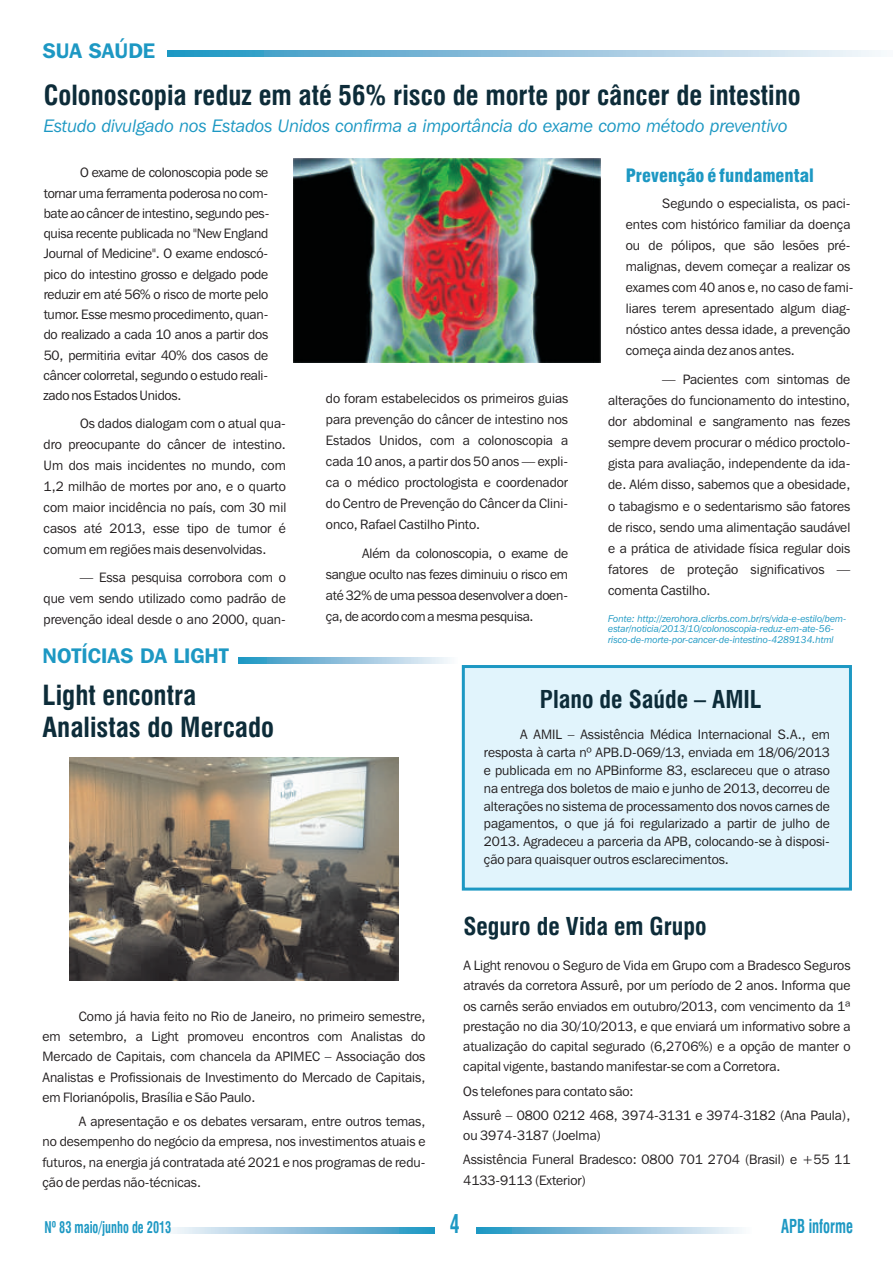
<style>
.page{position:relative;width:893px;height:1263px;background:#fff}
.page>*{position:absolute;margin:0;border:0;box-sizing:border-box;transform-origin:0 0}
.t1{font:700 condensed 27px/32.4px "Swiss 721 BT";color:#0d2c39}
.t2{font:700 condensed 25.5px "Swiss 721 BT";color:#1d98c3;scale:.78 1}
.t3{font:700 condensed 24px "Swiss 721 BT";color:#0d2c39}
.t4{font:700 21px "Franklin Gothic IT Cby BT";color:#1d98c3}
.t5{font:700 condensed 18.75px "Swiss 721 BT";color:#1d98c3;scale:.78 1}
.t6{font:italic 18px "Franklin Gothic IT Cby BT";color:#1d98c3}
.t7{font:900 condensed 18px "Swiss 721 BT";color:#1d98c3}
.t8{font:700 condensed 15.75px "Swiss 721 BT";color:#1d98c3;scale:.78 1}
.t9{font:13.5px/20.2px "Franklin Gothic IT Cby BT";color:#231f20;text-align:justify}
.t10{font:italic 9.75px/10.5px "Franklin Gothic IT Cby BT";color:#1d98c3}
</style>
<div class="page">
<svg style="left:476px;top:1227px;width:266px;height:6px;background:#8dc2dc"></svg>
<svg style="left:169px;top:1227px;width:265px;height:6px;background:#8ec3dd"></svg>
<img style="left:294px;top:159px;width:306px;height:203px">
<svg style="left:168px;top:51px;width:713px;height:6px;background:#8ec2dd"></svg>
<div style="left:461px;top:665px;width:391px;height:226px;background:#e1f4fc"></div>
<svg style="left:238px;top:658px;width:212px;height:5px"></svg>
<img style="left:69px;top:758px;width:330px;height:222px">
<h3 class="t4" style="left:43px;top:42px;width:114px">SUA SAÚDE</h3>
<h1 class="t1" style="left:44px;top:82px;width:758px">Colonoscopia reduz em até 56% risco de morte por câncer de intestino</h1>
<h3 class="t6" style="left:44px;top:118px;width:745px">Estudo divulgado nos Estados Unidos confirma a importância do exame como método preventivo</h3>
<p class="t9" style="left:44px;top:164px;width:226px;text-align:right">O exame de colonoscopia pode se<br>tornar uma ferramenta poderosa no com-</p>
<p class="t9" style="left:44px;top:204px;width:227px">bate ao câncer de intestino, segundo pes-</p>
<p class="t9" style="left:44px;top:225px;width:226px">quisa recente publicada no "New England</p>
<p class="t9" style="left:44px;top:245px;width:226px">Journal of Medicine". O exame endoscó-</p>
<p class="t9" style="left:44px;top:265px;width:226px">pico do intestino grosso e delgado pode</p>
<p class="t9" style="left:44px;top:285px;width:226px">reduzir em até 56% o risco de morte pelo</p>
<p class="t9" style="left:44px;top:305px;width:226px">tumor. Esse mesmo procedimento, quan-</p>
<p class="t9" style="left:44px;top:326px;width:226px">do realizado a cada 10 anos a partir dos</p>
<p class="t9" style="left:44px;top:346px;width:226px">50, permitiria evitar 40% dos casos de câncer colorretal, segundo o estudo reali-</p>
<h3 class="t7" style="left:626px;top:168px;width:190px">Prevenção é fundamental</h3>
<p class="t9" style="left:662px;top:194px;width:190px">Segundo o especialista, os paci-</p>
<p class="t9" style="left:626px;top:215px;width:226px">entes com histórico familiar da doença</p>
<p class="t9" style="left:626px;top:236px;width:226px">ou de pólipos, que são lesões pré-</p>
<p class="t9" style="left:626px;top:257px;width:226px">malignas, devem começar a realizar os</p>
<p class="t9" style="left:626px;top:278px;width:229px">exames com 40 anos e, no caso de fami-</p>
<p class="t9" style="left:626px;top:299px;width:226px">liares terem apresentado algum diag-</p>
<p class="t9" style="left:626px;top:320px;width:226px">nóstico antes dessa idade, a prevenção</p>
<p class="t9" style="left:626px;top:341px;width:171px">começa ainda dez anos antes.</p>
<p class="t9" style="left:662px;top:371px;width:190px">— Pacientes com sintomas de</p>
<p class="t9" style="left:44px;top:386px;width:139px">zado nos Estados Unidos.</p>
<p class="t9" style="left:326px;top:389px;width:244px">do foram estabelecidos os primeiros guias</p>
<p class="t9" style="left:608px;top:392px;width:244px">alterações do funcionamento do intestino,</p>
<p class="t9" style="left:80px;top:414px;width:207px">Os dados dialogam com o atual qua-</p>
<p class="t9" style="left:326px;top:410px;width:244px">para prevenção do câncer de intestino nos</p>
<p class="t9" style="left:608px;top:413px;width:244px">dor abdominal e sangramento nas fezes</p>
<p class="t9" style="left:44px;top:435px;width:244px">dro preocupante do câncer de intestino.</p>
<p class="t9" style="left:326px;top:431px;width:244px">Estados Unidos, com a colonoscopia a</p>
<p class="t9" style="left:608px;top:434px;width:244px">sempre devem procurar o médico proctolo-</p>
<p class="t9" style="left:44px;top:456px;width:244px">Um dos mais incidentes no mundo, com</p>
<p class="t9" style="left:326px;top:452px;width:244px">cada 10 anos, a partir dos 50 anos — expli-</p>
<p class="t9" style="left:608px;top:455px;width:244px">gista para avaliação, independente da ida-</p>
<p class="t9" style="left:44px;top:477px;width:244px">1,2 milhão de mortes por ano, e o quarto</p>
<p class="t9" style="left:326px;top:473px;width:244px">ca o médico proctologista e coordenador</p>
<p class="t9" style="left:608px;top:476px;width:244px">de. Além disso, sabemos que a obesidade,</p>
<p class="t9" style="left:44px;top:498px;width:244px">com maior incidência no país, com 30 mil</p>
<p class="t9" style="left:326px;top:494px;width:244px">do Centro de Prevenção do Câncer da Clini-</p>
<p class="t9" style="left:608px;top:497px;width:244px">o tabagismo e o sedentarismo são fatores</p>
<p class="t9" style="left:44px;top:519px;width:244px">casos até 2013, esse tipo de tumor é</p>
<p class="t9" style="left:326px;top:515px;width:156px">onco, Rafael Castilho Pinto.</p>
<p class="t9" style="left:608px;top:518px;width:244px">de risco, sendo uma alimentação saudável</p>
<p class="t9" style="left:44px;top:540px;width:224px">comum em regiões mais desenvolvidas.</p>
<p class="t9" style="left:608px;top:539px;width:244px">e a prática de atividade física regular dois</p>
<p class="t9" style="left:326px;top:544px;width:244px;line-height:21px;text-align:right">Além da colonoscopia, o exame de sangue oculto nas fezes diminuiu o risco em</p>
<p class="t9" style="left:608px;top:560px;width:244px">fatores de proteção significativos —</p>
<p class="t9" style="left:80px;top:568px;width:207px">— Essa pesquisa corrobora com o</p>
<p class="t9" style="left:608px;top:581px;width:104px">comenta Castilho.</p>
<p class="t9" style="left:44px;top:589px;width:244px">que vem sendo utilizado como padrão de</p>
<p class="t9" style="left:326px;top:586px;width:244px">até 32% de uma pessoa desenvolver a doen-</p>
<p class="t9" style="left:44px;top:610px;width:244px">prevenção ideal desde o ano 2000, quan-</p>
<p class="t9" style="left:326px;top:608px;width:209px">ça, de acordo com a mesma pesquisa.</p>
<p class="t10" style="left:608px;top:614px;width:240px">Fonte: http://zerohora.clicrbs.com.br/rs/vida-e-estilo/bem&shy;estar/noticia/2013/10/colonoscopia-reduz-em-ate-56- risco-de-morte-por-cancer-de-intestino-4289134.html</p>
<h3 class="t4" style="left:43px;top:647px;width:188px">NOTÍCIAS DA LIGHT</h3>
<h1 class="t1" style="left:43px;top:681px;width:233px">Light encontra<br>Analistas do Mercado</h1>
<h3 class="t3" style="left:540px;top:690px;width:223px">Plano de Saúde – AMIL</h3>
<p class="t9" style="left:484px;top:727px;width:348px;line-height:17.9px;text-indent:36px">A AMIL – Assistência Médica Internacional S.A., em resposta à carta nº APB.D-069/13, enviada em 18/06/2013 e publicada em no APBinforme 83, esclareceu que o atraso na entrega dos boletos de maio e junho de 2013, decorreu de alterações no sistema de processamento dos novos carnes de pagamentos, o que já foi regularizado a partir de julho de 2013. Agradeceu a parceria da APB, colocando-se à disposi&shy;ção para quaisquer outros esclarecimentos.</p>
<p class="t9" style="left:43px;top:1007px;width:384px;text-indent:36px">Como já havia feito no Rio de Janeiro, no primeiro semestre, em setembro, a Light promoveu encontros com Analistas do Mercado de Capitais, com chancela da APIMEC – Associação dos Analistas e Profissionais de Investimento do Mercado de Capitais, em Florianópolis, Brasília e São Paulo.</p>
<p class="t9" style="left:43px;top:1112px;width:384px;text-indent:36px">A apresentação e os debates versaram, entre outros temas, no desempenho do negócio da empresa, nos investimentos atuais e futuros, na energia já contratada até 2021 e nos programas de redu&shy;ção de perdas não-técnicas.</p>
<h3 class="t3" style="left:463px;top:916px;width:245px">Seguro de Vida em Grupo</h3>
<p class="t9" style="left:463px;top:956px;width:389px">A Light renovou o Seguro de Vida em Grupo com a Bradesco Seguros através da corretora Assurê, por um período de 2 anos. Informa que os carnês serão enviados em outubro/2013, com vencimento da 1ª prestação no dia 30/10/2013, e que enviará um informativo sobre a atualização do capital segurado (6,2706%) e a opção de manter o capital vigente, bastando manifestar-se com a Corretora.</p>
<p class="t9" style="left:463px;top:1080px;width:389px;line-height:24.3px">Os telefones para contato são:<br>Assurê – 0800 0212 468, 3974-3131 e 3974-3182 (Ana Paula),</p>
<p class="t9" style="left:463px;top:1124px;width:389px;line-height:24.3px">ou 3974-3187 (Joelma)<br>Assistência Funeral Bradesco: 0800 701 2704 (Brasil) e +55 11</p>
<p class="t9" style="left:463px;top:1171px;width:124px">4133-9113 (Exterior)</p>
<p class="t8" style="left:44px;top:1221px;width:164px">Nº 83 maio/junho de 2013</p>
<h2 class="t2" style="left:450px;top:1214px;width:14px">4</h2>
<h3 class="t5" style="left:781px;top:1219px;width:94px">APB informe</h3>
</div>
